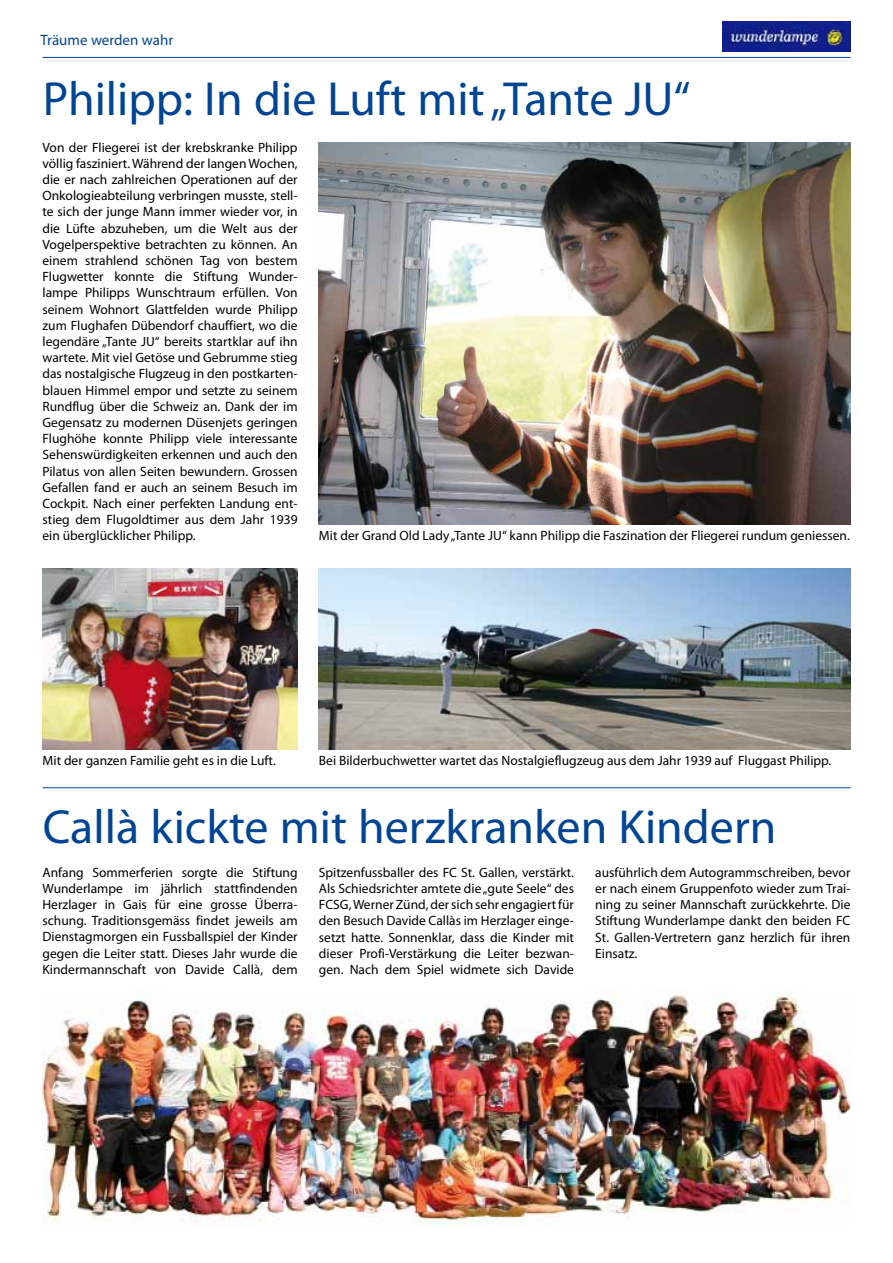
<style>
.page{position:relative;width:893px;height:1263px;background:#fff}
.page>*{position:absolute;margin:0;border:0;box-sizing:border-box;transform-origin:0 0}
.t1{font:48px "Myriad Pro";color:#004494}
.t2{font:15px "Myriad Pro";color:#004494}
.t3{font:13.5px/16.2px "Myriad Pro";color:#000;text-align:justify}
</style>
<div class="page">
<hr style="left:43px;top:57px;width:807px;height:1px;background:#004494">
<img style="left:723px;top:21px;width:127px;height:30px">
<hr style="left:43px;top:787px;width:807px;height:1px;background:#004494">
<img style="left:319px;top:142px;width:531px;height:382px">
<img style="left:43px;top:569px;width:255px;height:180px">
<img style="left:319px;top:568px;width:531px;height:181px">
<img style="left:43px;top:992px;width:807px;height:234px">
<p class="t2" style="left:40px;top:31px;width:135px">Träume werden wahr</p>
<h1 class="t1" style="left:43px;top:69px;width:649px">Philipp: In die Luft mit „Tante JU“</h1>
<p class="t3" style="left:43px;top:139px;width:257px">Von der Fliegerei ist der krebskranke Philipp völlig fasziniert. Während der langen Wochen, die er nach zahlreichen Operationen auf der Onkologieabteilung verbringen musste, stell&shy;te sich der junge Mann immer wieder vor, in die Lüfte abzuheben, um die Welt aus der Vogelperspektive betrachten zu können. An einem strahlend schönen Tag von bestem Flugwetter konnte die Stiftung Wunder&shy;lampe Philipps Wunschtraum erfüllen. Von seinem Wohnort Glattfelden wurde Philipp zum Flughafen Dübendorf chauffiert, wo die legendäre „Tante JU“ bereits startklar auf ihn wartete. Mit viel Getöse und Gebrumme stieg das nostalgische Flugzeug in den postkarten&shy;blauen Himmel empor und setzte zu seinem Rundflug über die Schweiz an. Dank der im Gegensatz zu modernen Düsenjets geringen Flughöhe konnte Philipp viele interessante Sehenswürdigkeiten erkennen und auch den Pilatus von allen Seiten bewundern. Grossen Gefallen fand er auch an seinem Besuch im Cockpit. Nach einer perfekten Landung ent&shy;stieg dem Flugoldtimer aus dem Jahr 1939 ein überglücklicher Philipp.</p>
<p class="t3" style="left:319px;top:527px;width:532px">Mit der Grand Old Lady „Tante JU“ kann Philipp die Faszination der Fliegerei rundum geniessen.</p>
<p class="t3" style="left:43px;top:752px;width:235px">Mit der ganzen Familie geht es in die Luft.</p>
<p class="t3" style="left:319px;top:752px;width:514px">Bei Bilderbuchwetter wartet das Nostalgieflugzeug aus dem Jahr 1939 auf Fluggast Philipp.</p>
<h1 class="t1" style="left:43px;top:797px;width:735px">Callà kickte mit herzkranken Kindern</h1>
<p class="t3" style="left:43px;top:864px;width:257px">Anfang Sommerferien sorgte die Stiftung Wunderlampe im jährlich stattfindenden Herzlager in Gais für eine grosse Überra&shy;schung. Traditionsgemäss findet jeweils am Dienstagmorgen ein Fussballspiel der Kinder gegen die Leiter statt. Dieses Jahr wurde die Kindermannschaft von Davide Callà, dem</p>
<p class="t3" style="left:319px;top:864px;width:257px">Spitzenfussballer des FC St. Gallen, verstärkt.<br>Als Schiedsrichter amtete die „gute Seele“ des FCSG, Werner Zünd, der sich sehr engagiert für den Besuch Davide Callàs im Herzlager einge&shy;setzt hatte. Sonnenklar, dass die Kinder mit dieser Profi-Verstärkung die Leiter bezwan&shy;gen. Nach dem Spiel widmete sich Davide</p>
<p class="t3" style="left:595px;top:864px;width:257px">ausführlich dem Autogrammschreiben, bevor er nach einem Gruppenfoto wieder zum Trai&shy;ning zu seiner Mannschaft zurückkehrte. Die Stiftung Wunderlampe dankt den beiden FC St. Gallen-Vertretern ganz herzlich für ihren Einsatz.</p>
</div>
